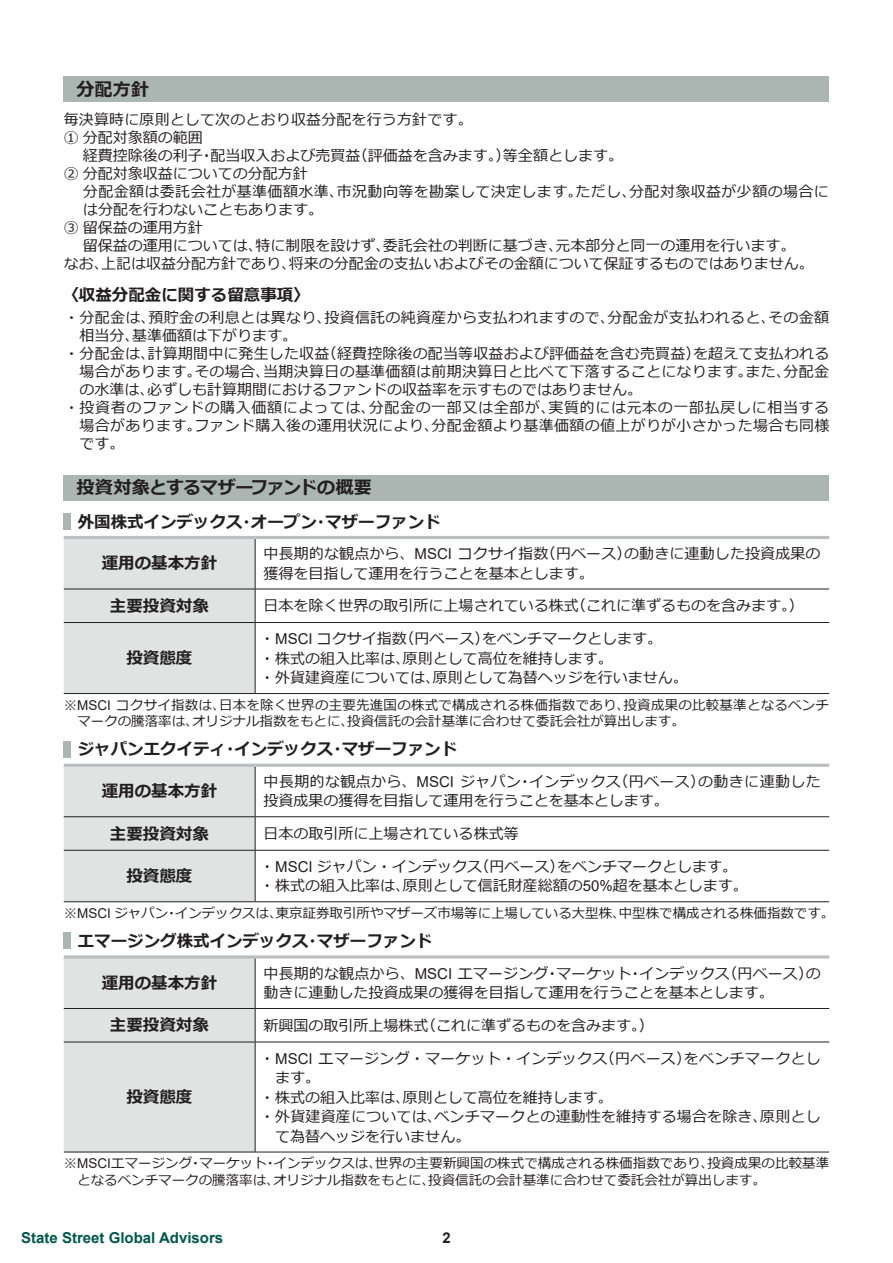
<style>
.page{position:relative;width:893px;height:1263px;background:#fff}
.page>*{position:absolute;margin:0;border:0;box-sizing:border-box;transform-origin:0 0}
.t1{font:700 18px "Meiryo";letter-spacing:-.035em;color:#231f20}
.t2{font:700 18px "Meiryo";color:#231f20}
.t3{font:700 16.5px "Meiryo";color:#231f20}
.t4{font:15px/19.5px "Meiryo";color:#231f20}
.t5{font:15px "Meiryo";letter-spacing:.02em;color:#231f20}
.t6{font:15px/19.5px "Meiryo";letter-spacing:.025em;color:#231f20}
.t7{font:15px "Meiryo";letter-spacing:.04em;color:#231f20}
.t8{font:700 15px "Arial";color:#01574b}
.t9{font:700 14.85px "Arial";color:#231f20}
.t10{font:13.5px/16.5px "Meiryo";color:#231f20}
.s1{font-family:"Arial"}
</style>
<div class="page">
<div style="left:64px;top:77px;width:765px;height:25px;background:#abb6b3"></div>
<div style="left:64px;top:475px;width:765px;height:25px;background:#abb6b3"></div>
<div style="left:64px;top:513px;width:7px;height:16px;background:#abb6b3"></div>
<div style="left:64px;top:539px;width:191px;height:154px;background:#dfe3e2"></div>
<hr style="left:64px;top:536px;width:191px;height:3px;background:#bcbdc0">
<hr style="left:255px;top:536px;width:574px;height:3px;background:#bcbdc0">
<hr style="left:255px;top:539px;width:1px;height:50px;background:#231f20">
<hr style="left:64px;top:589px;width:191px;height:1px;background:#231f20">
<hr style="left:255px;top:589px;width:574px;height:1px;background:#231f20">
<hr style="left:255px;top:589px;width:1px;height:33px;background:#231f20">
<hr style="left:64px;top:622px;width:191px;height:1px;background:#231f20">
<hr style="left:255px;top:622px;width:574px;height:1px;background:#231f20">
<hr style="left:255px;top:623px;width:1px;height:70px;background:#231f20">
<hr style="left:64px;top:693px;width:191px;height:1px;background:#231f20">
<hr style="left:255px;top:693px;width:574px;height:1px;background:#231f20">
<div style="left:64px;top:741px;width:7px;height:16px;background:#abb6b3"></div>
<div style="left:64px;top:767px;width:191px;height:134px;background:#dfe3e2"></div>
<hr style="left:64px;top:764px;width:191px;height:3px;background:#bcbdc0">
<hr style="left:255px;top:764px;width:574px;height:3px;background:#bcbdc0">
<hr style="left:255px;top:767px;width:1px;height:49px;background:#231f20">
<hr style="left:64px;top:816px;width:191px;height:1px;background:#231f20">
<hr style="left:255px;top:816px;width:574px;height:1px;background:#231f20">
<hr style="left:255px;top:817px;width:1px;height:33px;background:#231f20">
<hr style="left:64px;top:850px;width:191px;height:1px;background:#231f20">
<hr style="left:255px;top:850px;width:574px;height:1px;background:#231f20">
<hr style="left:255px;top:850px;width:1px;height:51px;background:#231f20">
<hr style="left:64px;top:901px;width:191px;height:1px;background:#231f20">
<hr style="left:255px;top:901px;width:574px;height:1px;background:#231f20">
<div style="left:64px;top:932px;width:7px;height:17px;background:#abb6b3"></div>
<div style="left:64px;top:958px;width:191px;height:194px;background:#dfe3e2"></div>
<hr style="left:64px;top:955px;width:191px;height:3px;background:#bcbdc0">
<hr style="left:255px;top:955px;width:574px;height:3px;background:#bcbdc0">
<hr style="left:255px;top:958px;width:1px;height:50px;background:#231f20">
<hr style="left:64px;top:1008px;width:191px;height:1px;background:#231f20">
<hr style="left:255px;top:1008px;width:574px;height:1px;background:#231f20">
<hr style="left:255px;top:1009px;width:1px;height:33px;background:#231f20">
<hr style="left:64px;top:1042px;width:191px;height:1px;background:#231f20">
<hr style="left:255px;top:1042px;width:574px;height:1px;background:#231f20">
<hr style="left:255px;top:1042px;width:1px;height:110px;background:#231f20">
<hr style="left:64px;top:1152px;width:191px;height:1px;background:#231f20">
<hr style="left:255px;top:1152px;width:574px;height:1px;background:#231f20">
<p class="t2" style="left:77px;top:77px;width:74px">分配方針</p>
<p class="t4" style="left:64px;top:112px;width:410px;line-height:18px">毎決算時に原則として次のとおり収益分配を行う方針です。<br>① 分配対象額の範囲</p>
<p class="t4" style="left:64px;top:148px;width:561px;line-height:18px;text-indent:19px">経費控除後の利子・配当収入および売買益（評価益を含みます。）等全額とします。<br>② 分配対象収益についての分配方針</p>
<p class="t6" style="left:83px;top:183px;width:747px">分配金額は委託会社が基準価額水準、市況動向等を勘案して決定します。ただし、分配対象収益が少額の場合に</p>
<p class="t4" style="left:83px;top:201px;width:242px">は分配を行わないこともあります。</p>
<p class="t4" style="left:64px;top:219px;width:141px">③ 留保益の運用方針</p>
<p class="t4" style="left:83px;top:237px;width:714px">留保益の運用については、特に制限を設けず、委託会社の判断に基づき、元本部分と同一の運用を行います。</p>
<p class="t4" style="left:64px;top:255px;width:752px">なお、上記は収益分配方針であり、将来の分配金の支払いおよびその金額について保証するものではありません。</p>
<p class="t3" style="left:62px;top:284px;width:249px">〈収益分配金に関する留意事項〉</p>
<p class="t5" style="left:64px;top:307px;width:766px">・ 分配金は、預貯金の利息とは異なり、投資信託の純資産から支払われますので、分配金が支払われると、その金額</p>
<p class="t4" style="left:80px;top:326px;width:219px">相当分、基準価額は下がります。</p>
<p class="t4" style="left:64px;top:344px;width:767px">・ 分配金は、計算期間中に発生した収益（経費控除後の配当等収益および評価益を含む売買益）を超えて支払われる</p>
<p class="t5" style="left:80px;top:361px;width:751px">場合があります。その場合、当期決算日の基準価額は前期決算日と比べて下落することになります。また、分配金</p>
<p class="t4" style="left:80px;top:380px;width:564px">の水準は、必ずしも計算期間におけるファンドの収益率を示すものではありません。</p>
<p class="t7" style="left:64px;top:397px;width:766px">・ 投資者のファンドの購入価額によっては、分配金の一部又は全部が、実質的には元本の一部払戻しに相当する</p>
<p class="t5" style="left:80px;top:415px;width:751px">場合があります。ファンド購入後の運用状況により、分配金額より基準価額の値上がりが小さかった場合も同様</p>
<p class="t4" style="left:80px;top:434px;width:46px">です。</p>
<p class="t1" style="left:77px;top:475px;width:297px">投資対象とするマザーファンドの概要</p>
<p class="t3" style="left:78px;top:510px;width:365px">外国株式インデックス・オープン・マザーファンド</p>
<p class="t3" style="left:102px;top:552px;width:117px">運用の基本方針</p>
<p class="t4" style="left:264px;top:545px;width:558px">中長期的な観点から、<span class="s1">MSCI</span> コクサイ指数（円ベース）の動きに連動した投資成果の獲得を目指して運用を行うことを基本とします。</p>
<p class="t3" style="left:110px;top:594px;width:100px">主要投資対象</p>
<p class="t4" style="left:264px;top:597px;width:541px">日本を除く世界の取引所に上場されている株式（これに準ずるものを含みます。）</p>
<p class="t3" style="left:126px;top:647px;width:67px">投資態度</p>
<p class="t4" style="left:260px;top:630px;width:429px">・ <span class="s1">MSCI</span> コクサイ指数（円ベース）をベンチマークとします。<br>・株式の組入比率は、原則として高位を維持します。<br>・外貨建資産については、原則として為替ヘッジを行いません。</p>
<p class="t10" style="left:77px;top:697px;width:753px;text-indent:-14px">※ <span class="s1">MSCI</span> コクサイ指数は、日本を除く世界の主要先進国の株式で構成される株価指数であり、投資成果の比較基準となるベンチマークの騰落率は、オリジナル指数をもとに、投資信託の会計基準に合わせて委託会社が算出します。</p>
<p class="t3" style="left:78px;top:738px;width:381px">ジャパンエクイティ・インデックス・マザーファンド</p>
<p class="t3" style="left:102px;top:780px;width:117px">運用の基本方針</p>
<p class="t6" style="left:264px;top:772px;width:559px">中長期的な観点から、<span class="s1">MSCI</span> ジャパン・インデックス（円ベース）の動きに連動した投資成果の獲得を目指して運用を行うことを基本とします。</p>
<p class="t3" style="left:110px;top:822px;width:100px">主要投資対象</p>
<p class="t4" style="left:264px;top:825px;width:256px">日本の取引所に上場されている株式等</p>
<p class="t3" style="left:126px;top:865px;width:67px">投資態度</p>
<p class="t4" style="left:260px;top:857px;width:489px">・ <span class="s1">MSCI</span> ジャパン・インデックス（円ベース）をベンチマークとします。・株式の組入比率は、原則として信託財産総額の<span class="s1">50%</span>超を基本とします。</p>
<p class="t10" style="left:64px;top:906px;width:772px">※ <span class="s1">MSCI</span> ジャパン・インデックスは、東京証券取引所やマザーズ市場等に上場している大型株、中型株で構成される株価指数です。</p>
<p class="t3" style="left:78px;top:929px;width:356px">エマージング株式インデックス・マザーファンド</p>
<p class="t3" style="left:102px;top:971px;width:117px">運用の基本方針</p>
<p class="t4" style="left:264px;top:964px;width:559px">中長期的な観点から、<span class="s1">MSCI</span> エマージング・マーケット・インデックス（円ベース）の動きに連動した投資成果の獲得を目指して運用を行うことを基本とします。</p>
<p class="t3" style="left:110px;top:1014px;width:100px">主要投資対象</p>
<p class="t4" style="left:264px;top:1016px;width:391px">新興国の取引所上場株式（これに準ずるものを含みます。）</p>
<p class="t4" style="left:260px;top:1049px;width:562px">・ <span class="s1">MSCI</span> エマージング・マーケット・インデックス（円ベース）をベンチマークとし</p>
<p class="t4" style="left:275px;top:1069px;width:46px">ます。</p>
<p class="t4" style="left:260px;top:1088px;width:354px">・株式の組入比率は、原則として高位を維持します。</p>
<p class="t4" style="left:260px;top:1108px;width:562px">・ 外貨建資産については、ベンチマークとの連動性を維持する場合を除き、原則とし</p>
<p class="t4" style="left:275px;top:1127px;width:197px">て為替ヘッジを行いません。</p>
<p class="t10" style="left:77px;top:1156px;width:753px;text-indent:-14px">※ <span class="s1">MSCI</span>エマージング・マーケット・インデックスは、世界の主要新興国の株式で構成される株価指数であり、投資成果の比較基準となるベンチマークの騰落率は、オリジナル指数をもとに、投資信託の会計基準に合わせて委託会社が算出します。</p>
<p class="t3" style="left:126px;top:1085px;width:67px">投資態度</p>
<p class="t8" style="left:21px;top:1227px;width:203px">State Street Global Advisors</p>
<p class="t9" style="left:442px;top:1227px;width:10px">2</p>
</div>
